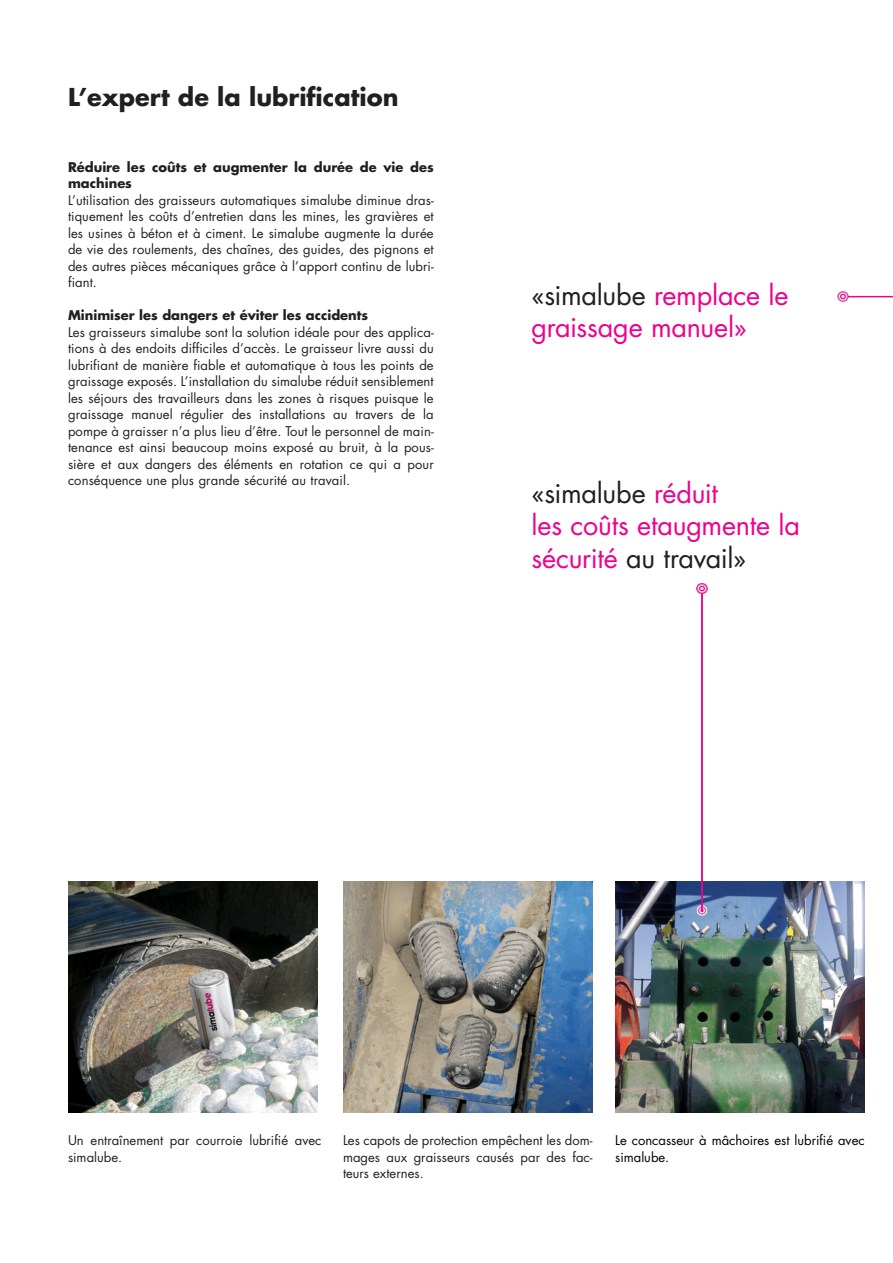
<style>
.page{position:relative;width:893px;height:1263px;background:#fff}
.page>*{position:absolute;margin:0;border:0;box-sizing:border-box;transform-origin:0 0}
._02_Titel_Inhalt_Aus{font:27px/32.4px "Futura Std";letter-spacing:-.01em;color:#ed028c}
._02_Headline_Bold{font:700 24px "Futura Std";color:#231f20}
._02_Lauftext{font:13.05px/16.5px "Futura Std";letter-spacing:.005em;color:#231f20;text-align:justify}
._02_Lauftext_Titelei{font:700 13.05px/16.5px "Futura Std";color:#231f20}
._02_Lauftext-2{font:13.05px/16.5px "Futura Std";color:#000002}
.s1{color:#231f20}
</style>
<div class="page">
<img style="left:343px;top:881px;width:249px;height:231px">
<img style="left:68px;top:881px;width:249px;height:231px">
<img style="left:615px;top:881px;width:250px;height:231px">
<svg style="left:852px;top:295px;width:41px;height:3px"></svg>
<img style="left:837px;top:291px;width:15px;height:11px">
<img style="left:693px;top:901px;width:18px;height:19px">
<img style="left:696px;top:583px;width:12px;height:11px">
<hr style="left:701px;top:588px;width:2px;height:322px;background:#ed028c">
<p class="_02_Headline_Bold" style="left:68px;top:81px;width:332px">L’expert de la lubrification</p>
<p class="_02_Lauftext_Titelei" style="left:68px;top:158px;width:367px">Réduire les coûts et augmenter la durée de vie des machines</p>
<p class="_02_Lauftext" style="left:68px;top:192px;width:367px">L’utilisation des graisseurs automatiques simalube diminue dras&shy;tiquement les coûts d’entretien dans les mines, les gravières et les usines à béton et à ciment. Le simalube augmente la durée de vie des roulements, des chaînes, des guides, des pignons et des autres pièces mécaniques grâce à l’apport continu de lubri&shy;fiant.</p>
<p class="_02_Lauftext_Titelei" style="left:68px;top:307px;width:302px">Minimiser les dangers et éviter les accidents</p>
<p class="_02_Lauftext" style="left:68px;top:324px;width:367px">Les graisseurs simalube sont la solution idéale pour des applica&shy;tions à des endoits difficiles d’accès. Le graisseur livre aussi du lubrifiant de manière fiable et automatique à tous les points de graissage exposés. L’installation du simalube réduit sensiblement les séjours des travailleurs dans les zones à risques puisque le graissage manuel régulier des installations au travers de la pompe à graisser n’a plus lieu d’être. Tout le personnel de main&shy;tenance est ainsi beaucoup moins exposé au bruit, à la pous&shy;sière et aux dangers des éléments en rotation ce qui a pour conséquence une plus grande sécurité au travail.</p>
<p class="_02_Titel_Inhalt_Aus" style="left:531px;top:279px;width:259px"><span class="s1">«simalube</span> remplace le graissage manuel»</p>
<p class="_02_Titel_Inhalt_Aus" style="left:531px;top:477px;width:270px"><span class="s1">«simalube</span> réduit<br>les coûts etaugmente la sécurité <span class="s1">au travail»</span></p>
<p class="_02_Lauftext" style="left:68px;top:1132px;width:255px">Un entraînement par courroie lubrifié avec simalube.</p>
<p class="_02_Lauftext-2" style="left:615px;top:1132px;width:251px">Le concasseur à mâchoires est lubrifié avec simalube.</p>
<p class="_02_Lauftext" style="left:343px;top:1132px;width:251px">Les capots de protection empêchent les dom&shy;mages aux graisseurs causés par des fac&shy;teurs externes.</p>
</div>
